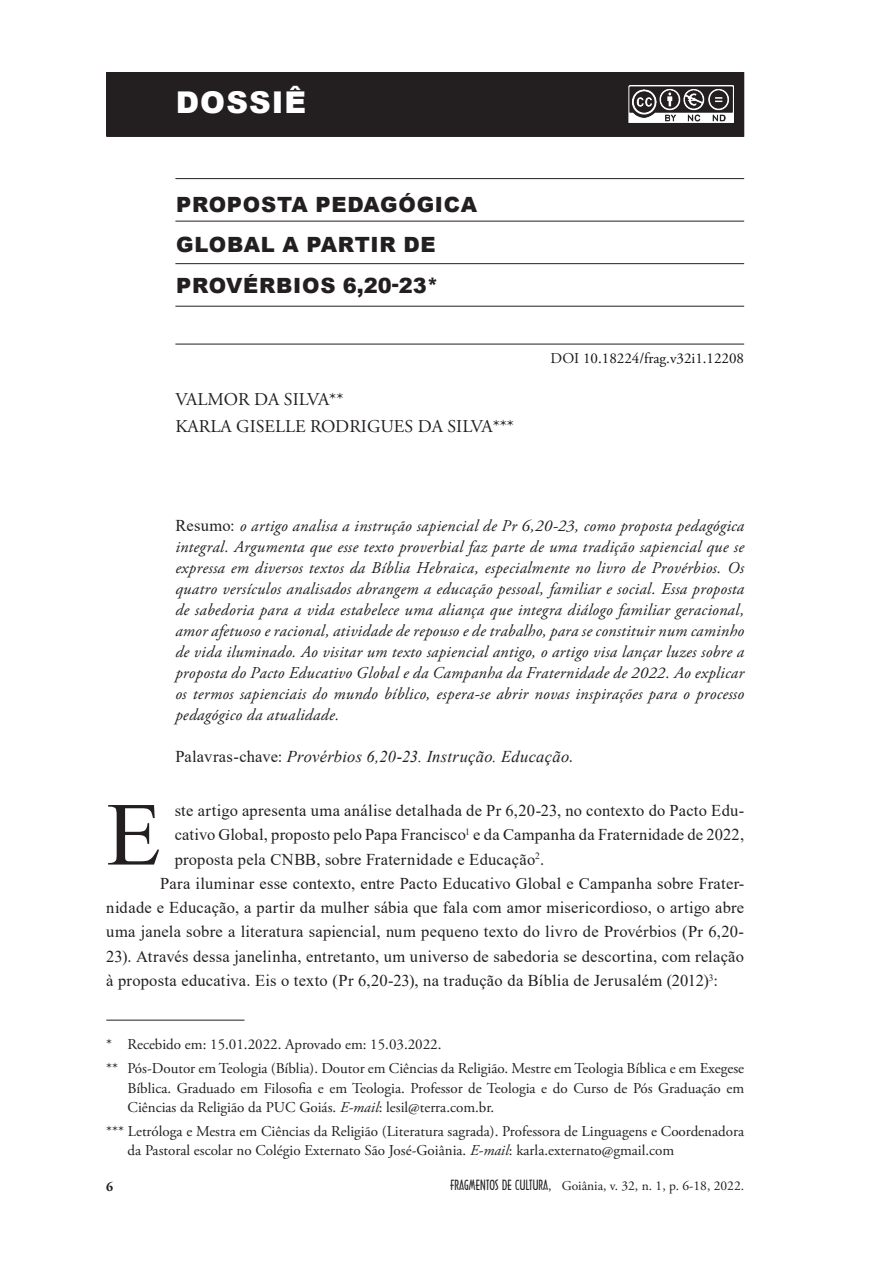
<style>
.page{position:relative;width:893px;height:1263px;background:#fff}
.page>*{position:absolute;margin:0;border:0;box-sizing:border-box;transform-origin:0 0}
.Capitular{font:89.85px "Times New Roman";color:#231f20}
.t1{font:900 30px "Arial";letter-spacing:.035em;color:#fff}
.subtítulo_título_art{font:900 21px/40.5px "Arial";letter-spacing:.035em;color:#231f20}
.t2{font:18px "Adobe Garamond Pro";color:#231f20}
.Resumos_Iniciais{font:italic 16.5px/21px "Adobe Garamond Pro";letter-spacing:.015em;color:#231f20;text-align:justify}
.Corpo_do_texto{font:16.5px/24.3px "Times New Roman";letter-spacing:.015em;color:#231f20;text-align:justify}
.Capitular-2{font:16.5px/24.3px "Times New Roman";letter-spacing:.015em;color:#231f20;text-align:justify}
.Resumos_Iniciais-2{font:italic 16.5px "Times New Roman";letter-spacing:.015em;color:#231f20}
.nota{font:15px/19.5px "Adobe Garamond Pro";color:#231f20;text-align:justify}
.t3{font:15px "Adobe Garamond Pro";color:#111}
.t4{font:13.5px "Adobe Garamond Pro";color:#231f20}
.t5{font:700 13.5px "Adobe Garamond Pro";color:#231f20}
.s1{color:#231f20}
.s2{font-family:"Times New Roman";font-style:normal}
.s3{font-style:normal}
.s4{font-style:italic}
.s5{font-family:"Architecture Plain"}
</style>
<div class="page">
<hr style="left:106px;top:1020px;width:138px;height:1px;background:#231f20">
<hr style="left:175px;top:178px;width:569px;height:1px;background:#231f20">
<hr style="left:106px;top:136px;width:638px;height:1px;background:#231f20">
<hr style="left:175px;top:221px;width:569px;height:1px;background:#231f20">
<hr style="left:175px;top:263px;width:569px;height:1px;background:#231f20">
<hr style="left:175px;top:306px;width:569px;height:1px;background:#231f20">
<div style="left:107px;top:73px;width:637px;height:63px;background:#231f20"></div>
<div style="left:106px;top:72px;width:638px;height:64px;border:1px solid #231f20"></div>
<img style="left:629px;top:86px;width:105px;height:37px">
<hr style="left:175px;top:344px;width:569px;height:1px;background:#231f20">
<p class="t1" style="left:176px;top:81px;width:132px">DOSSIÊ</p>
<p class="subtítulo_título_art" style="left:176px;top:183px;width:303px">PROPOSTA PEDAGÓGICA<br>GLOBAL A PARTIR DE<br>PROVÉRBIOS 6,20-23*</p>
<p class="t2" style="left:175px;top:389px;width:170px">VALMOR DA SILVA**</p>
<p class="t2" style="left:175px;top:416px;width:340px">KARLA GISELLE RODRIGUES DA SILVA***</p>
<p class="t3" style="left:551px;top:349px;width:195px"><span class="s1">DOI</span> 10.18224/frag.v32i1.12208</p>
<p class="Resumos_Iniciais" style="left:175px;top:516px;width:570px"><span class="s2">Resumo:</span> o artigo analisa a instrução sapiencial de Pr 6,20-23, como proposta pedagógica integral. Argumenta que esse texto proverbial faz parte de uma tradição sapiencial que se expressa em diversos textos da Bíblia Hebraica, especialmente no livro de Provérbios. Os quatro versículos analisados abrangem a educação pessoal, familiar e social. Essa proposta de sabedoria para a vida estabelece uma aliança que integra diálogo familiar geracional, amor afetuoso e racional, atividade de repouso e de trabalho, para se constituir num caminho de vida iluminado. Ao visitar um texto sapiencial antigo, o artigo visa lançar luzes sobre a proposta do Pacto Educativo Global e da Campanha da Fraternidade de 2022. Ao explicar os termos sapienciais do mundo bíblico, espera-se abrir novas inspirações para o processo pedagógico da atualidade.</p>
<p class="Resumos_Iniciais-2" style="left:175px;top:745px;width:399px"><span class="s3">Palavras-chave:</span> Provérbios 6,20-23. Instrução. Educação<span class="s3">.</span></p>
<p class="Capitular" style="left:106px;top:771px;width:56px">E</p>
<p class="Capitular-2" style="left:175px;top:798px;width:571px">ste artigo apresenta uma análise detalhada de Pr 6,20-23, no contexto do Pacto Edu&shy;cativo Global, proposto pelo Papa Francisco<sup>1</sup> e da Campanha da Fraternidade de 2022, proposta pela CNBB, sobre Fraternidade e Educação<sup>2</sup>.</p>
<p class="Corpo_do_texto" style="left:106px;top:871px;width:639px;text-indent:54px">Para iluminar esse contexto, entre Pacto Educativo Global e Campanha sobre Frater&shy;nidade e Educação, a partir da mulher sábia que fala com amor misericordioso, o artigo abre uma janela sobre a literatura sapiencial, num pequeno texto do livro de Provérbios (Pr 6,20- 23). Através dessa janelinha, entretanto, um universo de sabedoria se descortina, com relação à proposta educativa. Eis o texto (Pr 6,20-23), na tradução da Bíblia de Jerusalém (2012)<sup>3</sup>:</p>
<p class="nota" style="left:106px;top:1035px;width:337px">* Recebido em: 15.01.2022. Aprovado em: 15.03.2022.</p>
<p class="nota" style="left:128px;top:1059px;width:618px;text-indent:-21px">** Pós-Doutor em Teologia (Bíblia). Doutor em Ciências da Religião. Mestre em Teologia Bíblica e em Exegese Bíblica. Graduado em Filosofia e em Teologia. Professor de Teologia e do Curso de Pós Graduação em Ciências da Religião da PUC Goiás. <span class="s4">E-mail</span>: lesil@terra.com.br.</p>
<p class="nota" style="left:128px;top:1122px;width:618px;text-indent:-21px">*** Letróloga e Mestra em Ciências da Religião (Literatura sagrada). Professora de Linguagens e Coordenadora da Pastoral escolar no Colégio Externato São José-Goiânia. <span class="s4">E-mail</span>: karla.externato@gmail.com</p>
<p class="t5" style="left:106px;top:1179px;width:9px">6</p>
<p class="t4" style="left:450px;top:1178px;width:295px"><span class="s5">FRAGMENTOS DE CULTURA</span>, Goiânia, v. 32, n. 1, p. 6-18, 2022.</p>
</div>
